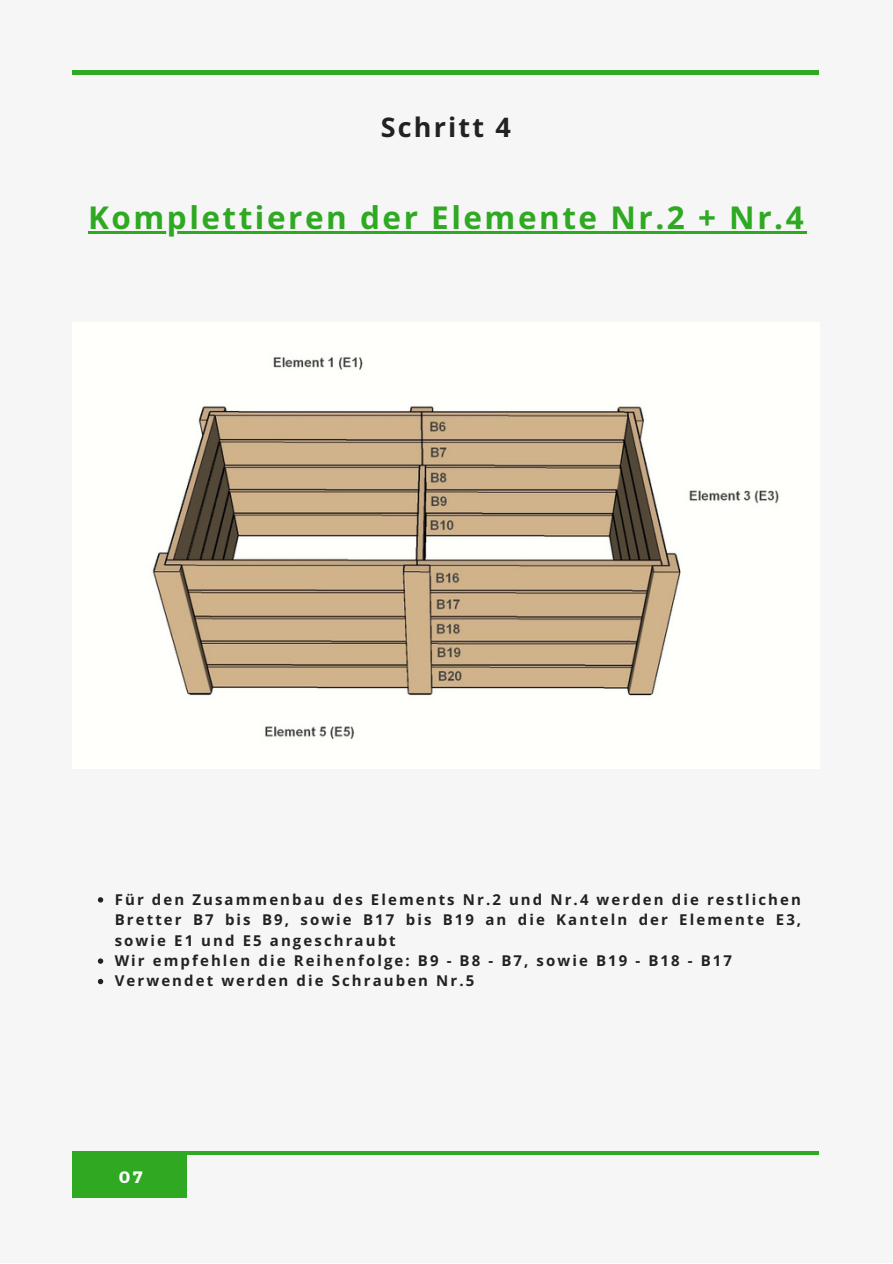
<style>
.page{position:relative;width:893px;height:1264px;background:#fff}
.page>*{position:absolute;margin:0;border:0;box-sizing:border-box;transform-origin:0 0}
.t1{font:700 31.5px "Open Sans Hebrew";letter-spacing:.08em;color:#2ea921}
.t2{font:700 27px "Open Sans Hebrew";letter-spacing:.08em;color:#222}
.t3{font:700 16.5px "Montserrat";color:#fff}
.t4{font:700 15px/20.4px "Open Sans Hebrew";letter-spacing:.14em;color:#222;text-align:justify}
</style>
<div class="page">
<div style="left:0;top:0;width:892px;height:1262px;background:#f6f6f6"></div>
<hr style="left:72px;top:71px;width:747px;height:3px;background:#2ea921">
<div style="left:72px;top:1151px;width:115px;height:46px;background:#2ea921"></div>
<hr style="left:72px;top:1151px;width:747px;height:3px;background:#2ea921">
<img style="left:152px;top:357px;width:627px;height:382px">
<svg style="left:98px;top:897px;width:5px;height:5px"></svg>
<svg style="left:98px;top:958px;width:5px;height:5px"></svg>
<svg style="left:98px;top:978px;width:5px;height:6px"></svg>
<hr style="left:88px;top:231px;width:718px;height:2px;background:#2ea921">
<p class="t2" style="left:381px;top:108px;width:132px">Schritt 4</p>
<p class="t1" style="left:88px;top:195px;width:717px">Komplettieren der Elemente Nr.2 + Nr.4</p>
<p class="t4" style="left:115px;top:888px;width:688px">Für den Zusammenbau des Elements Nr.2 und Nr.4 werden die restlichen Bretter B7 bis B9, sowie B17 bis B19 an die Kanteln der Elemente E3, sowie E1 und E5 angeschraubt</p>
<p class="t4" style="left:115px;top:949px;width:618px">Wir empfehlen die Reihenfolge: B9 - B8 - B7, sowie B19 - B18 - B17</p>
<p class="t4" style="left:115px;top:970px;width:361px">Verwendet werden die Schrauben Nr.5</p>
<p class="t3" style="left:119px;top:1165px;width:25px">07</p>
</div>
